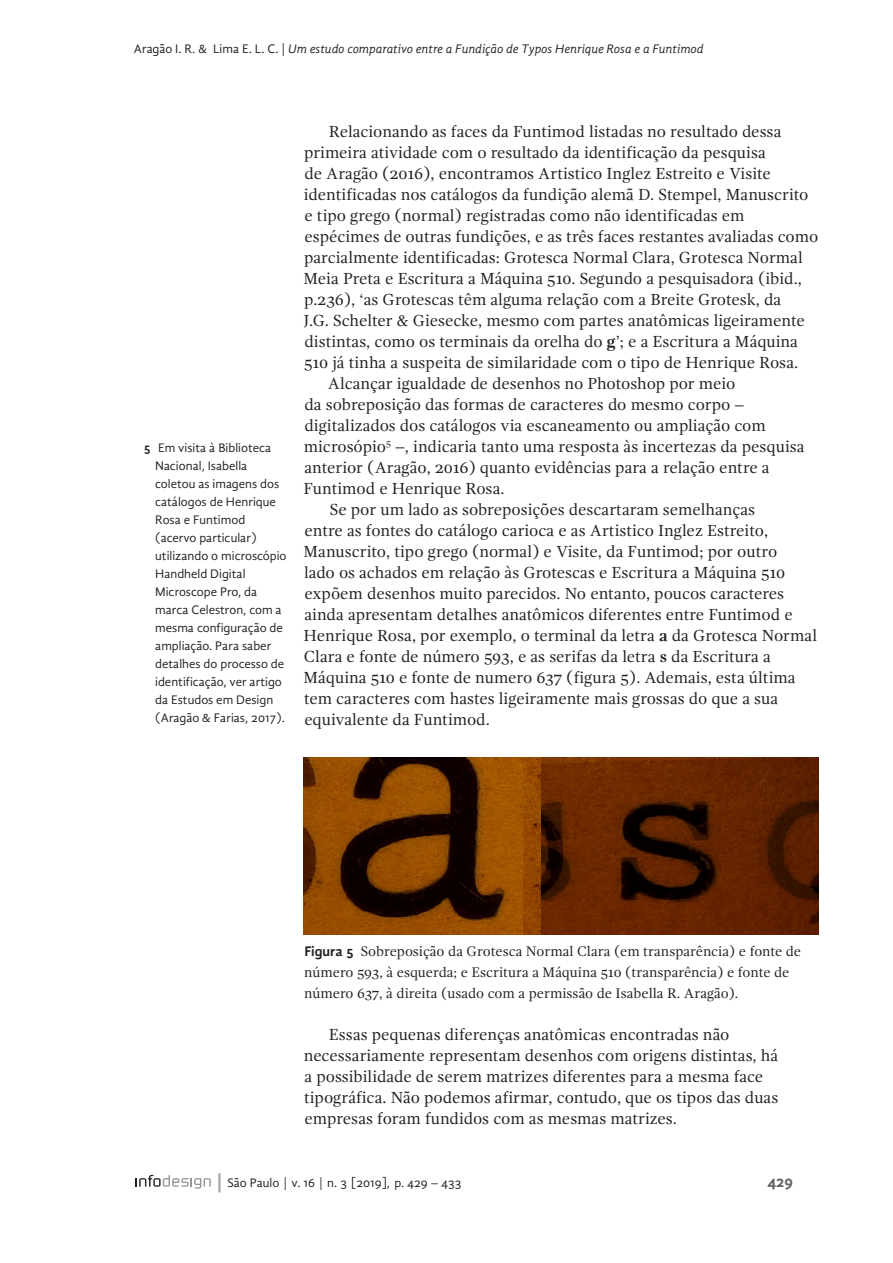
<style>
.page{position:relative;width:893px;height:1263px;background:#fff}
.page>*{position:absolute;margin:0;border:0;box-sizing:border-box;transform-origin:0 0}
.PT_Corpo_de_texto{font:16.5px/21px "Gandhi Serif";color:#231f20}
.t1{font:700 16.5px "Gandhi Sans";color:#636366}
.t2{font:14.25px/21px "Gandhi Serif";color:#231f20}
.t3{font:12.75px/18px "Gandhi Sans";color:#231f20}
.t4{font:italic 12.75px "Gandhi Sans";color:#231f20}
.s1{font-style:normal}
.s2{font-weight:700}
.s3{font-family:"Gandhi Sans";font-weight:700}
.s4{font-size:19.2px;color:#a8a9ad}
</style>
<div class="page">
<svg style="left:136px;top:1175px;width:75px;height:13px"></svg>
<img style="left:303px;top:757px;width:516px;height:178px">
<p class="t4" style="left:134px;top:41px;width:571px"><span class="s1">Aragão I. R. &amp; Lima E. L. C. |</span> Um estudo comparativo entre a Fundição de Typos Henrique Rosa e a Funtimod</p>
<p class="t3" style="left:155px;top:438px;width:133px;text-indent:-11px"><span class="s2">5</span> Em visita à Biblioteca<br>Nacional, Isabella coletou as imagens dos catálogos de Henrique<br>Rosa e Funtimod (acervo particular) utilizando o microscópio<br>Handheld Digital<br>Microscope Pro, da marca Celestron, com a mesma configuração de ampliação. Para saber detalhes do processo de identificação, ver artigo da Estudos em Design (Aragão &amp; Farias, 2017).</p>
<p class="PT_Corpo_de_texto" style="left:303px;top:121px;width:516px;text-indent:26px">Relacionando as faces da Funtimod listadas no resultado dessa primeira atividade com o resultado da identificação da pesquisa<br>de Aragão (2016), encontramos Artistico Inglez Estreito e Visite identificadas nos catálogos da fundição alemã D. Stempel, Manuscrito e tipo grego (normal) registradas como não identificadas em espécimes de outras fundições, e as três faces restantes avaliadas como parcialmente identificadas: Grotesca Normal Clara, Grotesca Normal Meia Preta e Escritura a Máquina 510. Segundo a pesquisadora (ibid., p.236), ‘as Grotescas têm alguma relação com a Breite Grotesk, da<br>J.G. Schelter &amp; Giesecke, mesmo com partes anatômicas ligeiramente distintas, como os terminais da orelha do <span class="s2">g</span>’; e a Escritura a Máquina 510 já tinha a suspeita de similaridade com o tipo de Henrique Rosa.</p>
<p class="PT_Corpo_de_texto" style="left:303px;top:373px;width:503px;text-indent:25px">Alcançar igualdade de desenhos no Photoshop por meio<br>da sobreposição das formas de caracteres do mesmo corpo – digitalizados dos catálogos via escaneamento ou ampliação com microsópio<sup>5</sup> –, indicaria tanto uma resposta às incertezas da pesquisa anterior (Aragão, 2016) quanto evidências para a relação entre a Funtimod e Henrique Rosa.</p>
<p class="PT_Corpo_de_texto" style="left:303px;top:499px;width:515px;text-indent:26px">Se por um lado as sobreposições descartaram semelhanças<br>entre as fontes do catálogo carioca e as Artistico Inglez Estreito, Manuscrito, tipo grego (normal) e Visite, da Funtimod; por outro<br>lado os achados em relação às Grotescas e Escritura a Máquina 510 expõem desenhos muito parecidos. No entanto, poucos caracteres ainda apresentam detalhes anatômicos diferentes entre Funtimod e Henrique Rosa, por exemplo, o terminal da letra <span class="s2">a</span> da Grotesca Normal Clara e fonte de número 593, e as serifas da letra <span class="s2">s</span> da Escritura a Máquina 510 e fonte de numero 637 (figura 5). Ademais, esta última tem caracteres com hastes ligeiramente mais grossas do que a sua equivalente da Funtimod.</p>
<p class="t2" style="left:304px;top:940px;width:498px"><span class="s3">Figura 5</span> Sobreposição da Grotesca Normal Clara (em transparência) e fonte de número 593, à esquerda; e Escritura a Máquina 510 (transparência) e fonte de número 637, à direita (usado com a permissão de Isabella R. Aragão).</p>
<p class="PT_Corpo_de_texto" style="left:304px;top:1024px;width:476px;text-indent:25px">Essas pequenas diferenças anatômicas encontradas não necessariamente representam desenhos com origens distintas, há a possibilidade de serem matrizes diferentes para a mesma face tipográfica. Não podemos afirmar, contudo, que os tipos das duas empresas foram fundidos com as mesmas matrizes.</p>
<p class="t3" style="left:214px;top:1173px;width:249px"><span class="s4">|</span>São Paulo | v. 16 | n. 3 [2019], p. 429 – 433</p>
<p class="t1" style="left:767px;top:1171px;width:27px">429</p>
</div>
